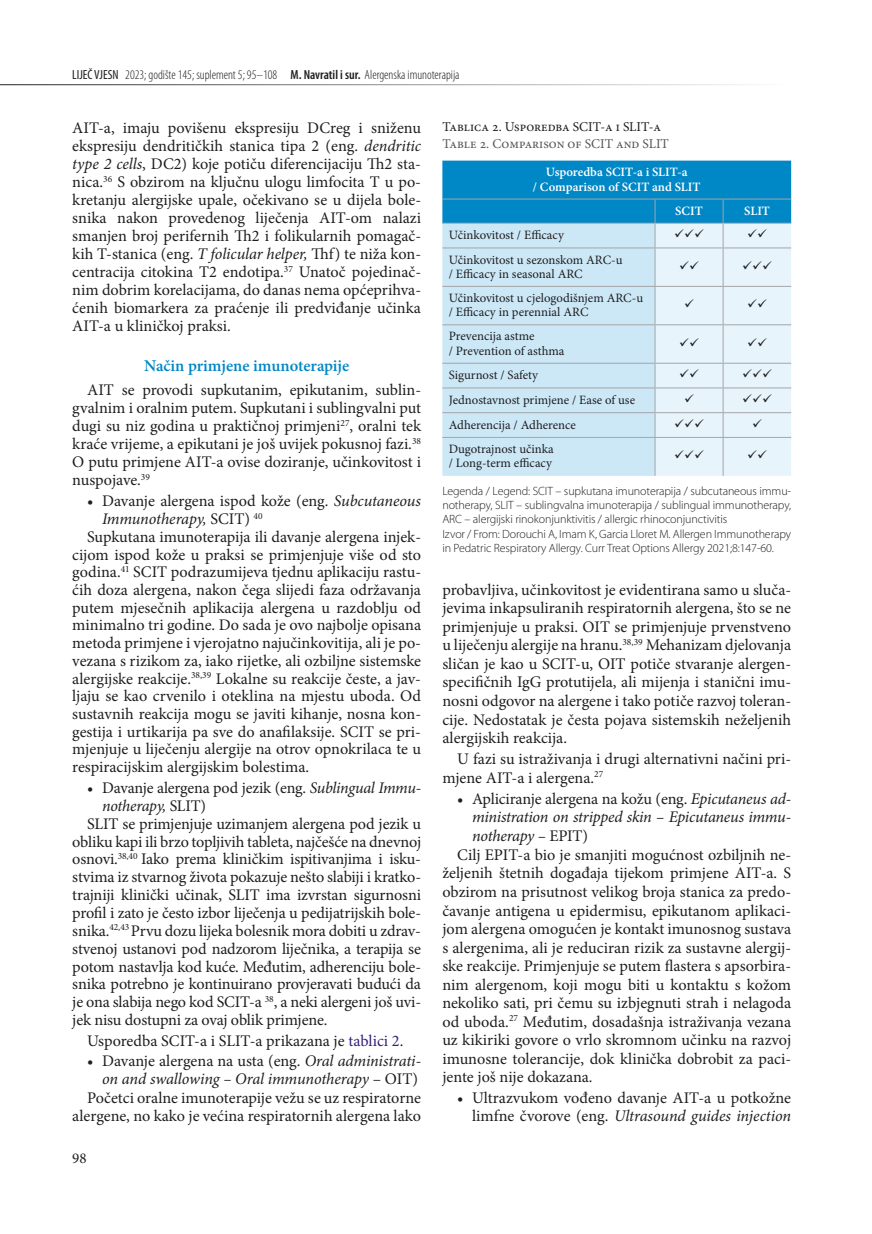
<style>
.page{position:relative;width:872px;height:1234px;background:#fff}
.page>*{position:absolute;margin:0;border:0;box-sizing:border-box;transform-origin:0 0}
.t1{font:600 16.5px "Minion Pro";color:#0087c5}
.t2{font:16.2px/18px "Minion Pro";color:#1f1e1f;text-align:justify}
.t3{font:italic 16.2px "Minion Pro";letter-spacing:-.02em;color:#1f1e1f}
.t4{font:15px "Minion Pro";color:#1f1e1f}
.t5{font:13.5px "Minion Pro";color:#1f1e1f}
.t6{font:13.5px "Minion Pro";color:#565557}
.t7{font:300 condensed 13.2px "Myriad Pro";color:#1f1e1f}
.t8{font:12.75px/14.2px "Minion Pro";color:#1f1e1f}
.t9{font:600 12.75px/14.2px "Minion Pro";color:#fff;text-align:center}
.t10{font:12.75px "Wingdings";color:#1f1e1f}
.t11{font:300 12px/14.2px "Myriad Pro";letter-spacing:-.01em;color:#1f1e1f}
.s1{font-weight:400}
.s2{font-weight:600}
.s3{font-style:italic}
.s4{font-style:normal}
.s5{color:#371d7c}
</style>
<div class="page">
<hr style="left:0;top:84px;width:791px;height:1px;background:#1f1e1f">
<svg style="left:442px;top:160px;width:349px;height:316px;background:#abd6ec"></svg>
<p class="t7" style="left:72px;top:67px;width:389px"><span class="s1">LIJEČ VJESN</span> 2023; godište 145; suplement 5; 95–108 <span class="s2">M. Navratil i sur.</span> Alergenska imunoterapija</p>
<p class="t2" style="left:72px;top:119px;width:350px">AIT-a, imaju povišenu ekspresiju DCreg i sniženu ekspresiju dendritičkih stanica tipa 2 (eng. <span class="s3">dendritic type 2 cells</span>, DC2) koje potiču diferencijaciju Th2 sta&shy;nica.<sup>36</sup> S obzirom na ključnu ulogu limfocita T u po&shy;kretanju alergijske upale, očekivano se u dijela bole&shy;snika nakon provedenog liječenja AIT-om nalazi smanjen broj perifernih Th2 i folikularnih pomagač&shy;kih T-stanica (eng. <span class="s3">T folicular helper,</span> Thf) te niža kon&shy;centracija citokina T2 endotipa.<sup>37</sup> Unatoč pojedinač&shy;nim dobrim korelacijama, do danas nema općeprihva&shy;ćenih biomarkera za praćenje ili predviđanje učinka AIT-a u kliničkoj praksi.</p>
<p class="t1" style="left:144px;top:354px;width:207px">Način primjene imunoterapije</p>
<p class="t2" style="left:72px;top:381px;width:350px;text-indent:15px">AIT se provodi supkutanim, epikutanim, sublin&shy;gvalnim i oralnim putem. Supkutani i sublingvalni put dugi su niz godina u praktičnoj primjeni<sup>27</sup>, oralni tek kraće vrijeme, a epikutani je još uvijek pokusnoj fazi.<sup>38<br></sup>O putu primjene AIT-a ovise doziranje, učinkovitost i nuspojave.<sup>39</sup></p>
<p class="t2" style="left:87px;top:491px;width:335px">• Davanje alergena ispod kože (eng. <span class="s3">Subcutaneous</span></p>
<p class="t3" style="left:102px;top:507px;width:162px">Immunotherapy, <span class="s4">SCIT)</span> <sup>40</sup></p>
<p class="t2" style="left:87px;top:527px;width:335px">Supkutana imunoterapija ili davanje alergena injek-</p>
<p class="t2" style="left:72px;top:545px;width:350px">cijom ispod kože u praksi se primjenjuje više od sto</p>
<p class="t2" style="left:72px;top:563px;width:350px">godina.<sup>41</sup> SCIT podrazumijeva tjednu aplikaciju rastu-</p>
<p class="t2" style="left:72px;top:580px;width:350px">ćih doza alergena, nakon čega slijedi faza održavanja</p>
<p class="t2" style="left:72px;top:598px;width:350px">putem mjesečnih aplikacija alergena u razdoblju od</p>
<p class="t2" style="left:72px;top:616px;width:350px">minimalno tri godine. Do sada je ovo najbolje opisana</p>
<p class="t2" style="left:72px;top:634px;width:350px">metoda primjene i vjerojatno najučinkovitija, ali je po-</p>
<p class="t2" style="left:72px;top:651px;width:350px">vezana s rizikom za, iako rijetke, ali ozbiljne sistemske</p>
<p class="t2" style="left:72px;top:669px;width:350px">alergijske reakcije.<sup>38,39</sup> Lokalne su reakcije česte, a jav-</p>
<p class="t2" style="left:72px;top:687px;width:350px">ljaju se kao crvenilo i oteklina na mjestu uboda. Od</p>
<p class="t2" style="left:72px;top:704px;width:350px">sustavnih reakcija mogu se javiti kihanje, nosna kon-</p>
<p class="t2" style="left:72px;top:722px;width:350px">gestija i urtikarija pa sve do anafilaksije. SCIT se pri-</p>
<p class="t2" style="left:72px;top:740px;width:350px">mjenjuje u liječenju alergije na otrov opnokrilaca te u</p>
<p class="t2" style="left:72px;top:758px;width:238px">respiracijskim alergijskim bolestima.</p>
<p class="t2" style="left:87px;top:778px;width:335px">• Davanje alergena pod jezik (eng. <span class="s3">Sublingual Immu-</span></p>
<p class="t3" style="left:102px;top:794px;width:105px">notherapy, <span class="s4">SLIT)</span></p>
<p class="t2" style="left:87px;top:814px;width:335px">SLIT se primjenjuje uzimanjem alergena pod jezik u</p>
<p class="t2" style="left:72px;top:832px;width:351px">obliku kapi ili brzo topljivih tableta, najčešće na dnevnoj</p>
<p class="t2" style="left:72px;top:850px;width:350px">osnovi.<sup>38,40</sup> Iako prema kliničkim ispitivanjima i isku-</p>
<p class="t2" style="left:72px;top:868px;width:350px">stvima iz stvarnog života pokazuje nešto slabiji i kratko-</p>
<p class="t2" style="left:72px;top:885px;width:350px">trajniji klinički učinak, SLIT ima izvrstan sigurnosni</p>
<p class="t2" style="left:72px;top:903px;width:350px">profil i zato je često izbor liječenja u pedijatrijskih bole-</p>
<p class="t2" style="left:72px;top:921px;width:350px">snika.<sup>42,43</sup> Prvu dozu lijeka bolesnik mora dobiti u zdrav-</p>
<p class="t2" style="left:72px;top:939px;width:350px">stvenoj ustanovi pod nadzorom liječnika, a terapija se</p>
<p class="t2" style="left:72px;top:957px;width:350px">potom nastavlja kod kuće. Međutim, adherenciju bole-</p>
<p class="t2" style="left:72px;top:975px;width:350px">snika potrebno je kontinuirano provjeravati budući da</p>
<p class="t2" style="left:72px;top:993px;width:350px">je ona slabija nego kod SCIT-a <sup>38</sup>, a neki alergeni još uvi-</p>
<p class="t2" style="left:72px;top:1010px;width:256px">jek nisu dostupni za ovaj oblik primjene.</p>
<p class="t2" style="left:87px;top:1031px;width:318px">Usporedba SCIT-a i SLIT-a prikazana je <span class="s5">tablici 2</span>.</p>
<p class="t2" style="left:72px;top:1051px;width:350px;line-height:18.5px;text-align:right">• Davanje alergena na usta (eng. <span class="s3">Oral administrati&shy;on and swallowing – Oral immunotherapy</span> – OIT)<br>Početci oralne imunoterapije vežu se uz respiratorne alergene, no kako je većina respiratornih alergena lako</p>
<p class="t5" style="left:442px;top:118px;width:220px">Tablica 2. Usporedba SCIT-a i SLIT-a</p>
<p class="t6" style="left:442px;top:135px;width:228px">Table 2. Comparison of SCIT and SLIT</p>
<p class="t9" style="left:533px;top:165px;width:169px">Usporedba SCIT-a i SLIT-a<br>/ Comparison of SCIT and SLIT</p>
<p class="t9" style="left:675px;top:203px;width:29px">SCIT</p>
<p class="t9" style="left:744px;top:203px;width:27px">SLIT</p>
<p class="t8" style="left:449px;top:228px;width:117px">Učinkovitost / Efficacy</p>
<p class="t10" style="left:674px;top:228px;width:32px">✓✓✓</p>
<p class="t8" style="left:449px;top:252px;width:175px">Učinkovitost u sezonskom ARC-u / Efficacy in seasonal ARC</p>
<p class="t10" style="left:742px;top:259px;width:32px">✓✓✓</p>
<p class="t8" style="left:449px;top:291px;width:196px">Učinkovitost u cjelogodišnjem ARC-u / Efficacy in perennial ARC</p>
<p class="t8" style="left:449px;top:329px;width:117px">Prevencija astme<br>/ Prevention of asthma</p>
<p class="t8" style="left:449px;top:368px;width:91px">Sigurnost / Safety</p>
<p class="t10" style="left:742px;top:368px;width:32px">✓✓✓</p>
<p class="t8" style="left:449px;top:392px;width:188px">Jednostavnost primjene / Ease of use</p>
<p class="t10" style="left:742px;top:392px;width:32px">✓✓✓</p>
<p class="t8" style="left:449px;top:417px;width:129px">Adherencija / Adherence</p>
<p class="t10" style="left:674px;top:417px;width:32px">✓✓✓</p>
<p class="t8" style="left:449px;top:442px;width:107px">Dugotrajnost učinka / Long-term efficacy</p>
<p class="t10" style="left:674px;top:449px;width:32px">✓✓✓</p>
<p class="t11" style="left:442px;top:483px;width:350px">Legenda / Legend: SCIT – supkutana imunoterapija / subcutaneous immu&shy;notherapy, SLIT – sublingvalna imunoterapija / sublingual immunotherapy, ARC – alergijski rinokonjunktivitis / allergic rhinoconjunctivitis<br>Izvor / From: Dorouchi A, Imam K, Garcia Lloret M. Allergen Immunotherapy in Pedatric Respiratory Allergy. Curr Treat Options Allergy 2021;8:147-60.</p>
<p class="t2" style="left:442px;top:580px;width:350px;line-height:18.6px">probavljiva, učinkovitost je evidentirana samo u sluča&shy;jevima inkapsuliranih respiratornih alergena, što se ne primjenjuje u praksi. OIT se primjenjuje prvenstveno u liječenju alergije na hranu.<sup>38,39</sup> Mehanizam djelovanja sličan je kao u SCIT-u, OIT potiče stvaranje alergen&shy;specifičnih IgG protutijela, ali mijenja i stanični imu&shy;nosni odgovor na alergene i tako potiče razvoj toleran&shy;cije. Nedostatak je česta pojava sistemskih neželjenih alergijskih reakcija.</p>
<p class="t2" style="left:442px;top:749px;width:350px;line-height:18.6px;text-indent:15px">U fazi su istraživanja i drugi alternativni načini pri&shy;mjene AIT-a i alergena.<sup>27</sup></p>
<p class="t2" style="left:457px;top:789px;width:335px">• Apliciranje alergena na kožu (eng. <span class="s3">Epicutaneus ad-</span></p>
<p class="t3" style="left:472px;top:806px;width:320px">ministration on stripped skin – Epicutaneus immu-</p>
<p class="t3" style="left:472px;top:824px;width:117px">notherapy – <span class="s4">EPIT)</span></p>
<p class="t2" style="left:457px;top:845px;width:335px">Cilj EPIT-a bio je smanjiti mogućnost ozbiljnih ne-</p>
<p class="t2" style="left:442px;top:864px;width:350px">željenih štetnih događaja tijekom primjene AIT-a. S</p>
<p class="t2" style="left:442px;top:882px;width:350px">obzirom na prisutnost velikog broja stanica za predo-</p>
<p class="t2" style="left:442px;top:901px;width:350px">čavanje antigena u epidermisu, epikutanom aplikaci-</p>
<p class="t2" style="left:442px;top:919px;width:350px">jom alergena omogućen je kontakt imunosnog sustava</p>
<p class="t2" style="left:442px;top:938px;width:350px">s alergenima, ali je reduciran rizik za sustavne alergij-</p>
<p class="t2" style="left:442px;top:956px;width:350px">ske reakcije. Primjenjuje se putem flastera s apsorbira-</p>
<p class="t2" style="left:442px;top:975px;width:350px">nim alergenom, koji mogu biti u kontaktu s kožom</p>
<p class="t2" style="left:442px;top:993px;width:350px">nekoliko sati, pri čemu su izbjegnuti strah i nelagoda</p>
<p class="t2" style="left:442px;top:1012px;width:350px">od uboda.<sup>27</sup> Međutim, dosadašnja istraživanja vezana</p>
<p class="t2" style="left:442px;top:1031px;width:351px">uz kikiriki govore o vrlo skromnom učinku na razvoj</p>
<p class="t2" style="left:442px;top:1049px;width:350px">imunosne tolerancije, dok klinička dobrobit za paci-</p>
<p class="t2" style="left:442px;top:1068px;width:152px">jente još nije dokazana.</p>
<p class="t2" style="left:457px;top:1088px;width:335px;text-align:right">• Ultrazvukom vođeno davanje AIT-a u potkožne limfne čvorove (eng. <span class="s3">Ultrasound guides injection</span></p>
<p class="t4" style="left:72px;top:1147px;width:16px">98</p>
</div>
